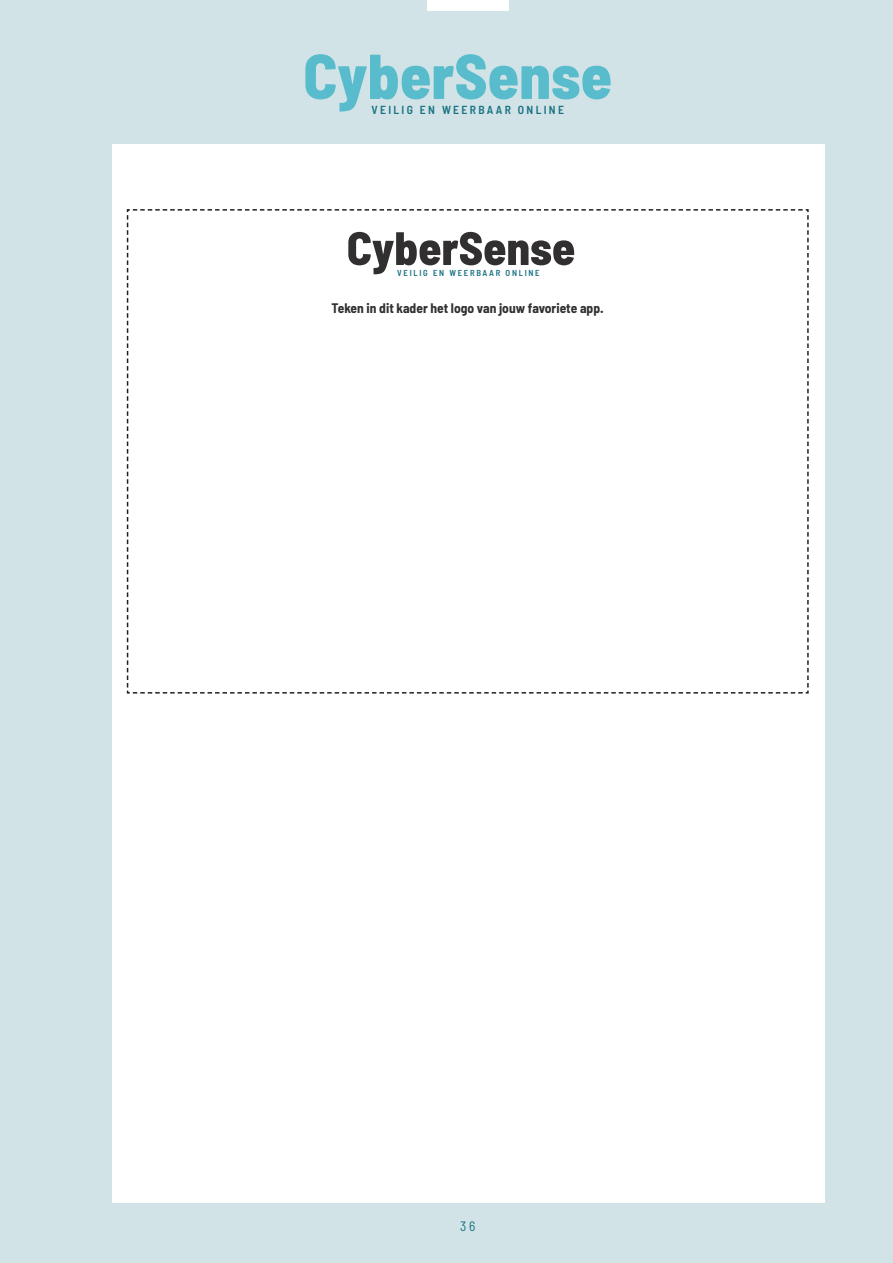
<style>
.page{position:relative;width:893px;height:1263px;background:#d1e3e6}
.page>*{position:absolute;margin:0;border:0;box-sizing:border-box;transform-origin:0 0}
._07_Body{font:700 semi-condensed 13.5px "Barlow";color:#312f30}
.t1{font:semi-condensed 13.5px "Barlow";color:#177182}
.t2{font:600 semi-condensed 11.7px "Barlow";letter-spacing:.2em;color:#177182}
._02_Subtitel_L1{font:600 semi-condensed 8.55px "Barlow";letter-spacing:.2em;color:#177182}
</style>
<div class="page">
<div style="left:428px;top:0;width:81px;height:11px;background:#fff"></div>
<div style="left:112px;top:144px;width:713px;height:1059px;background:#fff"></div>
<svg style="left:305px;top:54px;width:306px;height:58px"></svg>
<svg style="left:127px;top:209px;width:682px;height:484px"></svg>
<p class="t2" style="left:371px;top:102px;width:194px">VEILIG EN WEERBAAR ONLINE</p>
<p class="_02_Subtitel_L1" style="left:397px;top:268px;width:144px">VEILIG EN WEERBAAR ONLINE</p>
<p class="_07_Body" style="left:332px;top:300px;width:274px">Teken in dit kader het logo van jouw favoriete app.</p>
<p class="t1" style="left:460px;top:1218px;width:17px">36</p>
</div>
